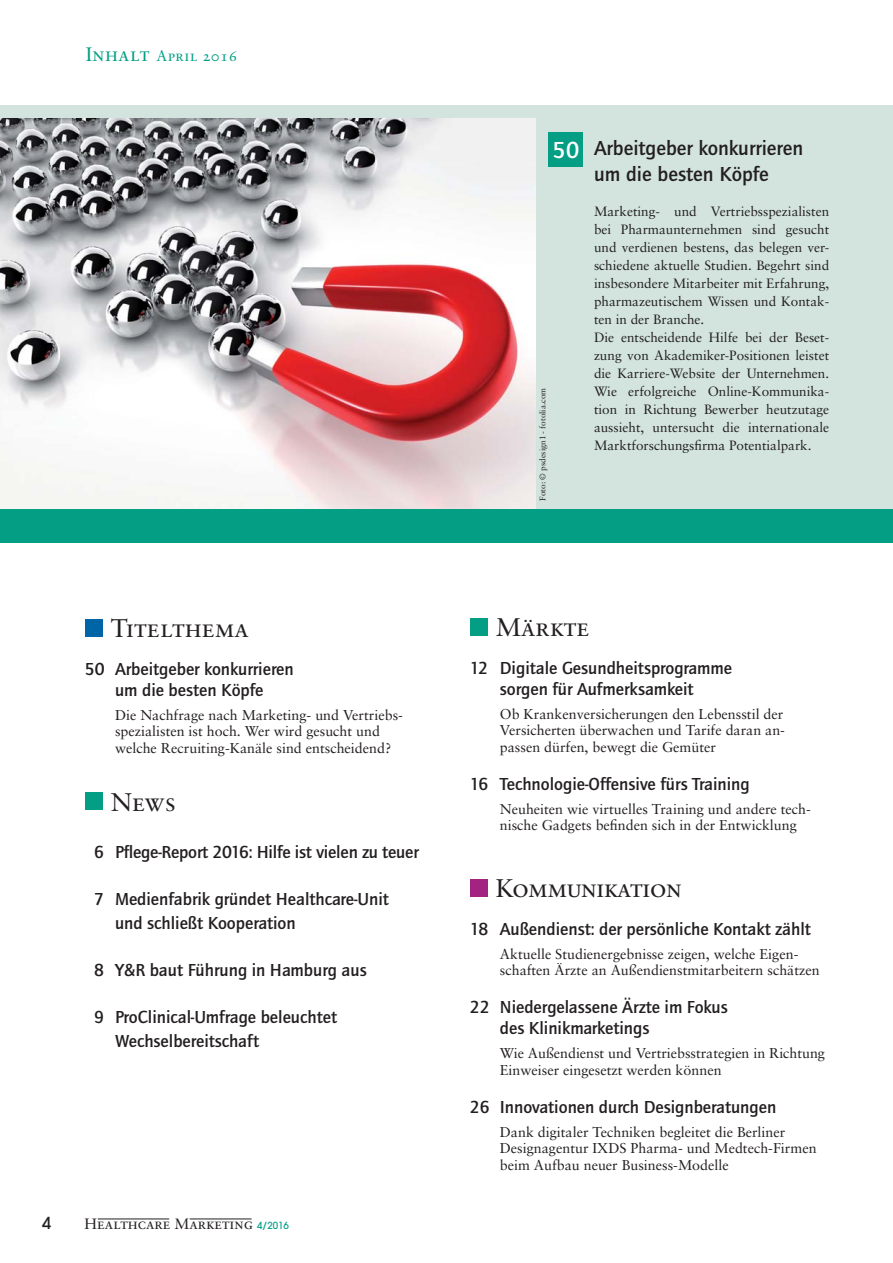
<style>
.page{position:relative;width:893px;height:1263px;background:#fff}
.page>*{position:absolute;margin:0;border:0;box-sizing:border-box;transform-origin:0 0}
.t1{font:25.5px "Sabon Roman SC";color:#231f20}
.t2{font:25.5px "Sabon Roman SC";letter-spacing:-.03em;color:#231f20}
.t3{font:500 24px "Quay Sans ITC Std";color:#fff}
.t4{font:500 21px/25.5px "Quay Sans ITC Std";color:#231f20}
.t5{font:500 18px/21px "Quay Sans ITC Std";color:#231f20}
.t6{font:500 16.5px "Avant Garde";color:#231f20}
.t7{font:15px "Sabon Roman SC";color:#231f20}
.t8{font:15px "Sabon Roman SC";letter-spacing:.025em;color:#039e84}
.t9{font:14.25px/16.5px "Sabon";color:#231f20}
.t10{font:13.5px/18px "Sabon";color:#231f20}
.t11{font:8.25px "Sabon";color:#231f20}
.s1{font-size:19.5px}
.s2{font-family:"Avant Garde";font-weight:500;font-size:9.75px;color:#039e84}
</style>
<div class="page">
<hr style="left:98px;top:1219px;width:71px;height:1px;background:#231f20">
<hr style="left:190px;top:1219px;width:62px;height:1px;background:#231f20">
<div style="left:0;top:105px;width:893px;height:433px;background:#d3e4de"></div>
<img style="left:0;top:118px;width:536px;height:391px">
<div style="left:548px;top:132px;width:34px;height:34px;background:#039e84"></div>
<div style="left:85px;top:619px;width:17px;height:18px;background:#0065a7"></div>
<div style="left:85px;top:793px;width:17px;height:17px;background:#039e84"></div>
<div style="left:470px;top:618px;width:17px;height:18px;background:#039e84"></div>
<div style="left:470px;top:879px;width:17px;height:18px;background:#a22480"></div>
<div style="left:0;top:509px;width:893px;height:34px;background:#039e84"></div>
<p class="t8" style="left:86px;top:49px;width:153px"><span class="s1">Inhalt</span> April 2016</p>
<h1 class="t1" style="left:111px;top:617px;width:139px">Titelthema</h1>
<p class="t5" style="left:85px;top:659px;width:210px;text-align:center">50 Arbeitgeber konkurrieren um die besten Köpfe</p>
<p class="t9" style="left:115px;top:708px;width:289px">Die Nachfrage nach Marketing- und Vertriebs&shy;spezialisten ist hoch. Wer wird gesucht und welche Recruiting-Kanäle sind entscheidend?</p>
<h1 class="t1" style="left:111px;top:792px;width:67px">News</h1>
<p class="t5" style="left:94px;top:843px;width:326px">6 Pflege-Report 2016: Hilfe ist vielen zu teuer</p>
<p class="t5" style="left:115px;top:888px;width:275px;line-height:24px;text-indent:-21px">7 Medienfabrik gründet Healthcare-Unit und schließt Kooperation</p>
<p class="t5" style="left:94px;top:961px;width:274px">8 Y&amp;R baut Führung in Hamburg aus</p>
<p class="t5" style="left:115px;top:1006px;width:224px;line-height:24px;text-indent:-21px">9 ProClinical-Umfrage beleuchtet<br>Wechselbereitschaft</p>
<p class="t6" style="left:42px;top:1217px;width:11px">4</p>
<p class="t7" style="left:85px;top:1218px;width:206px">Healthcare Marketing <span class="s2">4/2016</span></p>
<h2 class="t3" style="left:552px;top:141px;width:28px">50</h2>
<p class="t11" style="left:539px;top:501px;width:114px;rotate:-90deg">Foto: © psdesign1 - fotolia.com</p>
<h3 class="t4" style="left:594px;top:137px;width:211px">Arbeitgeber konkurrieren um die besten Köpfe</h3>
<p class="t10" style="left:594px;top:204px;width:237px">Marketing- und Vertriebsspezialisten bei Pharmaunternehmen sind gesucht und verdienen bestens, das belegen ver&shy;schiedene aktuelle Studien. Begehrt sind insbesondere Mitarbeiter mit Erfahrung, pharmazeutischem Wissen und Kontak&shy;ten in der Branche.<br>Die entscheidende Hilfe bei der Beset&shy;zung von Akademiker-Positionen leistet die Karriere-Website der Unternehmen.<br>Wie erfolgreiche Online-Kommunika&shy;tion in Richtung Bewerber heutzutage aussieht, untersucht die internationale Marktforschungsfirma Potentialpark.</p>
<h1 class="t1" style="left:496px;top:616px;width:95px">Märkte</h1>
<p class="t5" style="left:470px;top:658px;width:264px;text-align:center">12 Digitale Gesundheitsprogramme sorgen für Aufmerksamkeit</p>
<p class="t9" style="left:500px;top:707px;width:287px;text-align:justify">Ob Krankenversicherungen den Lebensstil der Versicherten überwachen und Tarife daran an&shy;passen dürfen, bewegt die Gemüter</p>
<p class="t5" style="left:470px;top:774px;width:281px">16 Technologie-Offensive fürs Training</p>
<p class="t9" style="left:500px;top:802px;width:312px">Neuheiten wie virtuelles Training und andere tech&shy;nische Gadgets befinden sich in der Entwicklung</p>
<h1 class="t2" style="left:496px;top:877px;width:187px">Kommunikation</h1>
<p class="t5" style="left:470px;top:919px;width:343px">18 Außendienst: der persönliche Kontakt zählt</p>
<p class="t9" style="left:500px;top:947px;width:321px">Aktuelle Studienergebnisse zeigen, welche Eigen - schaften Ärzte an Außendienstmitarbeitern schätzen</p>
<p class="t5" style="left:500px;top:998px;width:229px;text-indent:-30px">22 Niedergelassene Ärzte im Fokus des Klinikmarketings</p>
<p class="t9" style="left:500px;top:1046px;width:327px">Wie Außendienst und Vertriebsstrategien in Richtung<br>Einweiser eingesetzt werden können</p>
<p class="t5" style="left:470px;top:1097px;width:308px">26 Innovationen durch Designberatungen</p>
<p class="t9" style="left:500px;top:1125px;width:318px">Dank digitaler Techniken begleitet die Berliner<br>Designagentur IXDS Pharma- und Medtech-Firmen beim Aufbau neuer Business-Modelle</p>
</div>
